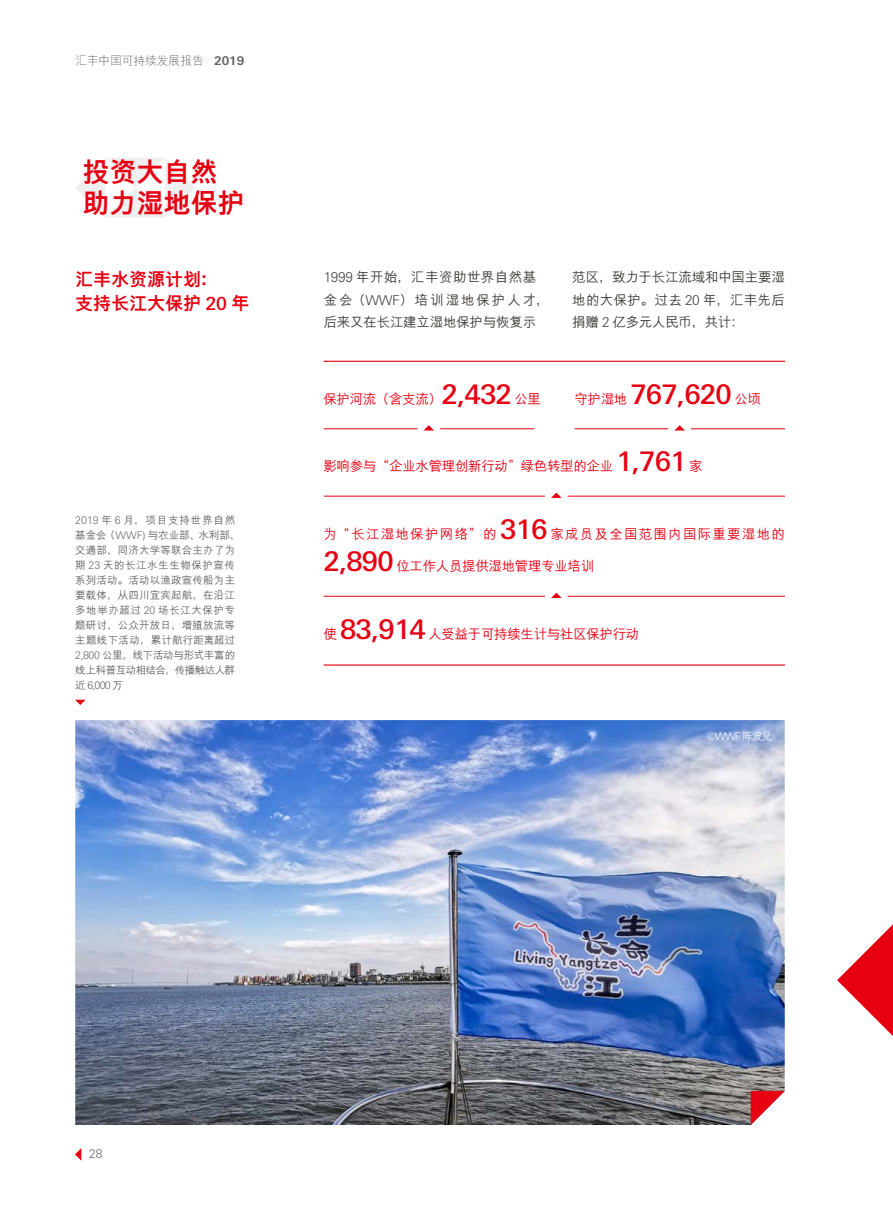
<style>
.page{position:relative;width:893px;height:1212px;background:#fff}
.page>*{position:absolute;margin:0;border:0;box-sizing:border-box;transform-origin:0 0}
.t1{font:500 27px "Univers Nextfor HSBC";letter-spacing:-.025em;color:#e60012}
.t2{font:800 27px/31.5px "M Hei PR Cfor HSBC";color:#e60012}
.t3{font:800 18px/24px "M Hei PR Cfor HSBC";color:#e60012}
.t4{font:500 13.5px "M Hei PR Cfor HSBC";letter-spacing:-.025em;color:#e60012}
.t5{font:500 13.5px/22.5px "M Hei PR Cfor HSBC";letter-spacing:.035em;color:#3e3a39}
.t6{font:500 13.5px/22.5px "M Hei PR Cfor HSBC";letter-spacing:-.015em;color:#3e3a39;text-align:justify}
.t7{font:500 13.5px "M Hei PR Cfor HSBC";letter-spacing:.09em;color:#e60012}
.t8{font:300 12px "M Hei PR Cfor HSBC";letter-spacing:-.025em;color:#656464}
.t9{font:300 12px "Univers Nextfor HSBC";color:#656464}
.t10{font:500 10.5px/15px "M Hei PR Cfor HSBC";letter-spacing:.02em;color:#656464}
.t11{font:300 10.5px "Univers Nextfor HSBC";color:#656464}
.t12{font:300 10.5px "Univers Nextfor HSBC";color:#fff}
.s1{font-family:"Univers Nextfor HSBC";font-weight:700}
.s2{font-family:"Univers Nextfor HSBC";font-weight:500}
.s3{font-family:"Univers Nextfor HSBC";font-weight:300}
.s4{font-family:"M Hei PR Cfor HSBC";font-weight:500}
.s5{font-family:"Univers Nextfor HSBC";font-size:27px}
.s6{font-family:"M Hei PR Cfor HSBC";font-size:13.5px}
</style>
<div class="page">
<svg style="left:75px;top:1148px;width:6px;height:13px"></svg>
<svg style="left:75px;top:158px;width:120px;height:60px"></svg>
<svg style="left:75px;top:700px;width:11px;height:5px"></svg>
<svg style="left:837px;top:924px;width:56px;height:112px"></svg>
<hr style="left:324px;top:361px;width:461px;height:1px;background:#e60012">
<hr style="left:324px;top:664px;width:461px;height:1px;background:#e60012">
<hr style="left:324px;top:496px;width:221px;height:1px;background:#e60012">
<hr style="left:568px;top:496px;width:217px;height:1px;background:#e60012">
<svg style="left:551px;top:493px;width:11px;height:5px"></svg>
<hr style="left:324px;top:596px;width:221px;height:1px;background:#e60012">
<hr style="left:568px;top:596px;width:217px;height:1px;background:#e60012">
<svg style="left:551px;top:593px;width:11px;height:5px"></svg>
<hr style="left:324px;top:428px;width:93px;height:1px;background:#e60012">
<hr style="left:440px;top:428px;width:94px;height:1px;background:#e60012">
<svg style="left:424px;top:425px;width:10px;height:5px"></svg>
<hr style="left:574px;top:428px;width:94px;height:1px;background:#e60012">
<hr style="left:691px;top:428px;width:94px;height:1px;background:#e60012">
<svg style="left:675px;top:425px;width:10px;height:5px"></svg>
<img style="left:75px;top:720px;width:710px;height:405px">
<svg style="left:751px;top:1091px;width:34px;height:34px"></svg>
<p class="t8" style="left:75px;top:54px;width:171px">汇丰中国可持续发展报告 <span class="s1">2019</span></p>
<h1 class="t2" style="left:83px;top:156px;width:163px">投资大自然助力湿地保护</h1>
<h2 class="t3" style="left:75px;top:268px;width:176px">汇丰水资源计划：<br>支持长江大保护 <span class="s2">20</span> 年</h2>
<p class="t10" style="left:75px;top:512px;width:167px"><span class="s3">2019</span> 年 <span class="s3">6</span> 月，项目支持世界自然基金会（<span class="s3">WWF)</span> 与农业部、水利部、交通部、同济大学等联合主办了为期 <span class="s3">23</span> 天的长江水生生物保护宣传系列活动。活动以渔政宣传船为主要载体，从四川宜宾起航，在沿江多地举办超过 <span class="s3">20</span> 场长江大保护专题研讨、公众开放日、增殖放流等主题线下活动，累计航行距离超过<br><span class="s3">2,800</span> 公里，线下活动与形式丰富的线上科普互动相结合，传播触达人群</p>
<p class="t11" style="left:75px;top:677px;width:49px"><span class="s4">近</span> 6,000 <span class="s4">万</span></p>
<p class="t5" style="left:324px;top:266px;width:227px"><span class="s3">1999</span> 年开始，汇丰资助世界自然基金会（<span class="s3">WWF</span>）培训湿地保护人才，后来又在长江建立湿地保护与恢复示</p>
<p class="t4" style="left:323px;top:392px;width:219px">保护河流（含支流）<span class="s5">2,432</span> 公里</p>
<p class="t6" style="left:572px;top:266px;width:214px">范区，致力于长江流域和中国主要湿地的大保护。过去 <span class="s3">20</span> 年，汇丰先后捐赠 <span class="s3">2</span> 亿多元人民币，共计：</p>
<h1 class="t1" style="left:574px;top:376px;width:188px"><span class="s6">守护湿地</span> 767,620 <span class="s6">公顷</span></h1>
<p class="t4" style="left:323px;top:458px;width:381px">影响参与“企业水管理创新行动”绿色转型的企业 <span class="s5">1,761</span> 家</p>
<p class="t7" style="left:323px;top:527px;width:463px">为“长江湿地保护网络”的 <span class="s5">316</span> 家成员及全国范围内国际重要湿地的</p>
<p class="t4" style="left:323px;top:558px;width:272px"><span class="s5">2,890</span> 位工作人员提供湿地管理专业培训</p>
<p class="t4" style="left:323px;top:626px;width:317px">使 <span class="s5">83,914</span> 人受益于可持续生计与社区保护行动</p>
<p class="t12" style="left:707px;top:729px;width:66px">©WWF <span class="s4">陈波见</span></p>
<p class="t9" style="left:89px;top:1145px;width:15px">28</p>
</div>
